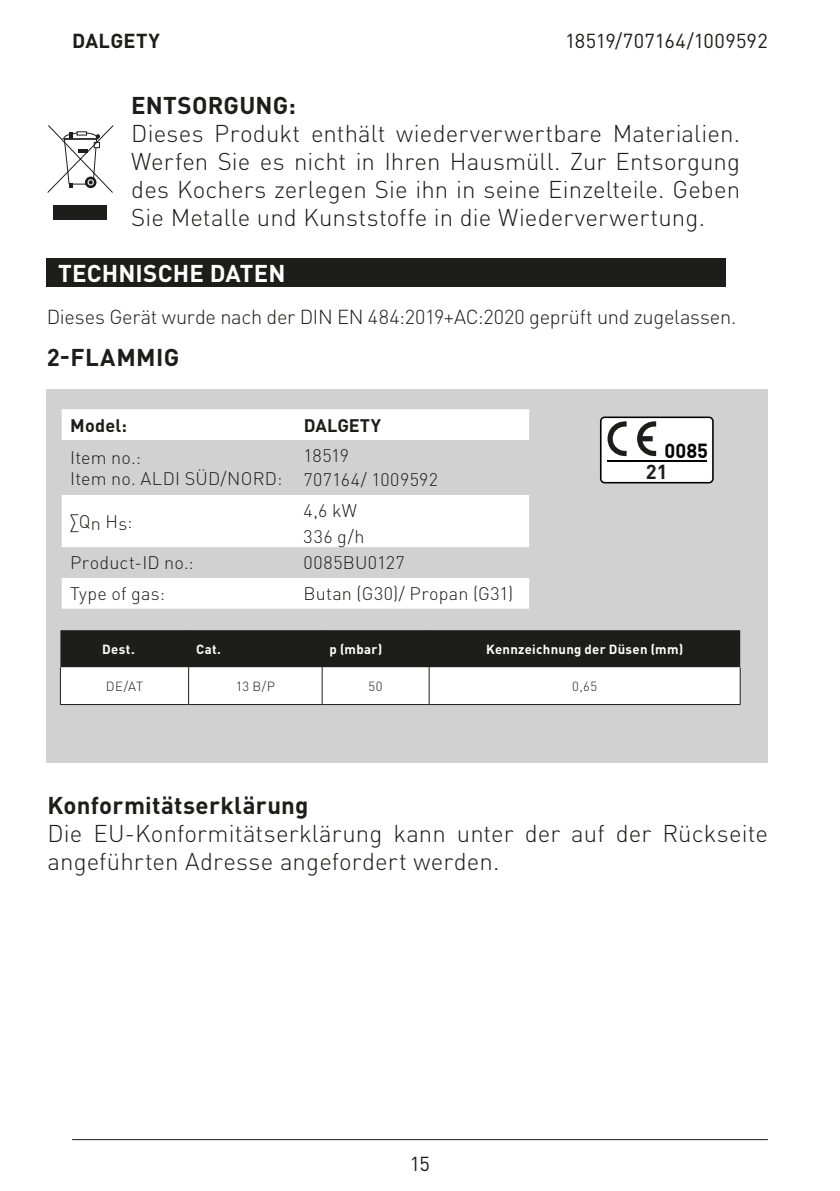
<style>
.page{position:relative;width:840px;height:1191px;background:#fff}
.page>*{position:absolute;margin:0;border:0;box-sizing:border-box;transform-origin:0 0}
.t1{font:300 24px/28px "DIN Pro";letter-spacing:.005em;color:#1d1d1b;text-align:justify}
.t2{font:700 24px "DIN Pro";letter-spacing:.01em;color:#1d1d1b}
.t3{font:700 24px "DIN Pro";letter-spacing:.005em;color:#fff}
.t4{font:300 20px "DIN Pro";letter-spacing:-.015em;color:#1d1d1b}
.t5{font:20px "DIN Pro";letter-spacing:.005em;color:#1d1d1b}
.t6{font:700 20px "DIN Pro";letter-spacing:.01em;color:#1d1d1b}
.t7{font:700 20px "DIN Offc";color:#020203}
.t8{font:300 18px "DIN Pro";letter-spacing:.015em;color:#1d1d1b}
.t9{font:700 18px "DIN Pro";letter-spacing:.01em;color:#1d1d1b}
.t10{font:700 13.2px "DIN Pro";letter-spacing:.025em;color:#fff}
.t11{font:300 13.2px "DIN Pro";letter-spacing:.025em;color:#1d1d1b}
.s1{font-weight:300;color:#1d1d1b}
</style>
<div class="page">
<hr style="left:72px;top:1139px;width:695px;height:1px;background:#1d1d1b">
<svg style="left:47px;top:125px;width:67px;height:68px"></svg>
<hr style="left:62px;top:138px;width:36px;height:1px;background:#1d1d1b">
<div style="left:53px;top:205px;width:54px;height:14px;background:#1d1d1b"></div>
<div style="left:47px;top:258px;width:678px;height:28px;background:#1d1d1b"></div>
<div style="left:47px;top:389px;width:720px;height:374px;background:#d1d1d1"></div>
<svg style="left:62px;top:409px;width:467px;height:200px;fill:#fff"></svg>
<svg style="left:62px;top:440px;width:467px;height:55px"></svg>
<svg style="left:60px;top:630px;width:679px;height:74px;background:#8d8d8c"></svg>
<hr style="left:188px;top:630px;width:1px;height:37px;background:#1d1d1b">
<hr style="left:322px;top:630px;width:1px;height:37px;background:#1d1d1b">
<hr style="left:428px;top:630px;width:1px;height:37px;background:#1d1d1b">
<hr style="left:60px;top:667px;width:1px;height:37px;background:#1d1d1b">
<hr style="left:188px;top:667px;width:1px;height:37px;background:#1d1d1b">
<hr style="left:322px;top:667px;width:1px;height:37px;background:#1d1d1b">
<hr style="left:428px;top:667px;width:1px;height:37px;background:#1d1d1b">
<hr style="left:739px;top:667px;width:1px;height:37px;background:#1d1d1b">
<hr style="left:60px;top:704px;width:128px;height:1px;background:#1d1d1b">
<hr style="left:188px;top:704px;width:134px;height:1px;background:#1d1d1b">
<hr style="left:322px;top:704px;width:107px;height:1px;background:#1d1d1b">
<hr style="left:429px;top:704px;width:311px;height:1px;background:#1d1d1b">
<svg style="left:599px;top:416px;width:114px;height:67px;background:#d7d7d7"></svg>
<p class="t6" style="left:72px;top:25px;width:89px">DALGETY</p>
<p class="t5" style="left:565px;top:27px;width:204px">18519/707164/1009592</p>
<p class="t2" style="left:131px;top:87px;width:166px">ENTSORGUNG:</p>
<p class="t1" style="left:131px;top:118px;width:610px">Dieses Produkt enthält wiederverwertbare Materialien.<br>Werfen Sie es nicht in Ihren Hausmüll. Zur Entsorgung des Kochers zerlegen Sie ihn in seine Einzelteile. Geben Sie Metalle und Kunststoffe in die Wiederverwertung.</p>
<p class="t3" style="left:58px;top:255px;width:229px">TECHNISCHE DATEN</p>
<p class="t4" style="left:47px;top:302px;width:690px">Dieses Gerät wurde nach der DIN EN 484:2019+AC:2020 geprüft und zugelassen.</p>
<p class="t2" style="left:47px;top:339px;width:134px">2-FLAMMIG</p>
<p class="t9" style="left:70px;top:411px;width:58px">Model:</p>
<p class="t9" style="left:303px;top:411px;width:79px">DALGETY</p>
<p class="t8" style="left:70px;top:443px;width:72px">Item no.:</p>
<p class="t8" style="left:70px;top:465px;width:213px">Item no. ALDI SÜD/NORD:</p>
<p class="t8" style="left:303px;top:442px;width:47px">18519</p>
<p class="t8" style="left:303px;top:466px;width:136px">707164/ 1009592</p>
<p class="t8" style="left:70px;top:508px;width:64px">∑Qn Hs:</p>
<p class="t8" style="left:303px;top:497px;width:55px">4,6 kW</p>
<p class="t8" style="left:303px;top:522px;width:62px">336 g/h</p>
<p class="t7" style="left:664px;top:437px;width:45px">0085</p>
<p class="t6" style="left:645px;top:456px;width:23px">21</p>
<p class="t8" style="left:70px;top:549px;width:125px">Product-ID no.:</p>
<p class="t8" style="left:303px;top:549px;width:102px">0085BU0127</p>
<p class="t8" style="left:70px;top:580px;width:96px">Type of gas:</p>
<p class="t8" style="left:303px;top:580px;width:211px">Butan (G30)/ Propan (G31)</p>
<p class="t10" style="left:102px;top:639px;width:46px">Dest. <span class="s1">D</span></p>
<p class="t10" style="left:196px;top:639px;width:26px">Cat.</p>
<p class="t10" style="left:329px;top:639px;width:54px">p (mbar)</p>
<p class="t10" style="left:486px;top:639px;width:198px">Kennzeichnung der Düsen (mm)</p>
<p class="t11" style="left:106px;top:676px;width:39px">DE/AT</p>
<p class="t11" style="left:235px;top:676px;width:41px">13 B/P</p>
<p class="t11" style="left:368px;top:676px;width:16px">50</p>
<p class="t11" style="left:572px;top:676px;width:26px">0,65</p>
<p class="t2" style="left:47px;top:787px;width:262px">Konformitätserklärung</p>
<p class="t1" style="left:47px;top:818px;width:721px">Die EU-Konformitätserklärung kann unter der auf der Rückseite angeführten Adresse angefordert werden.</p>
<p class="t5" style="left:410px;top:1150px;width:22px">15</p>
</div>
